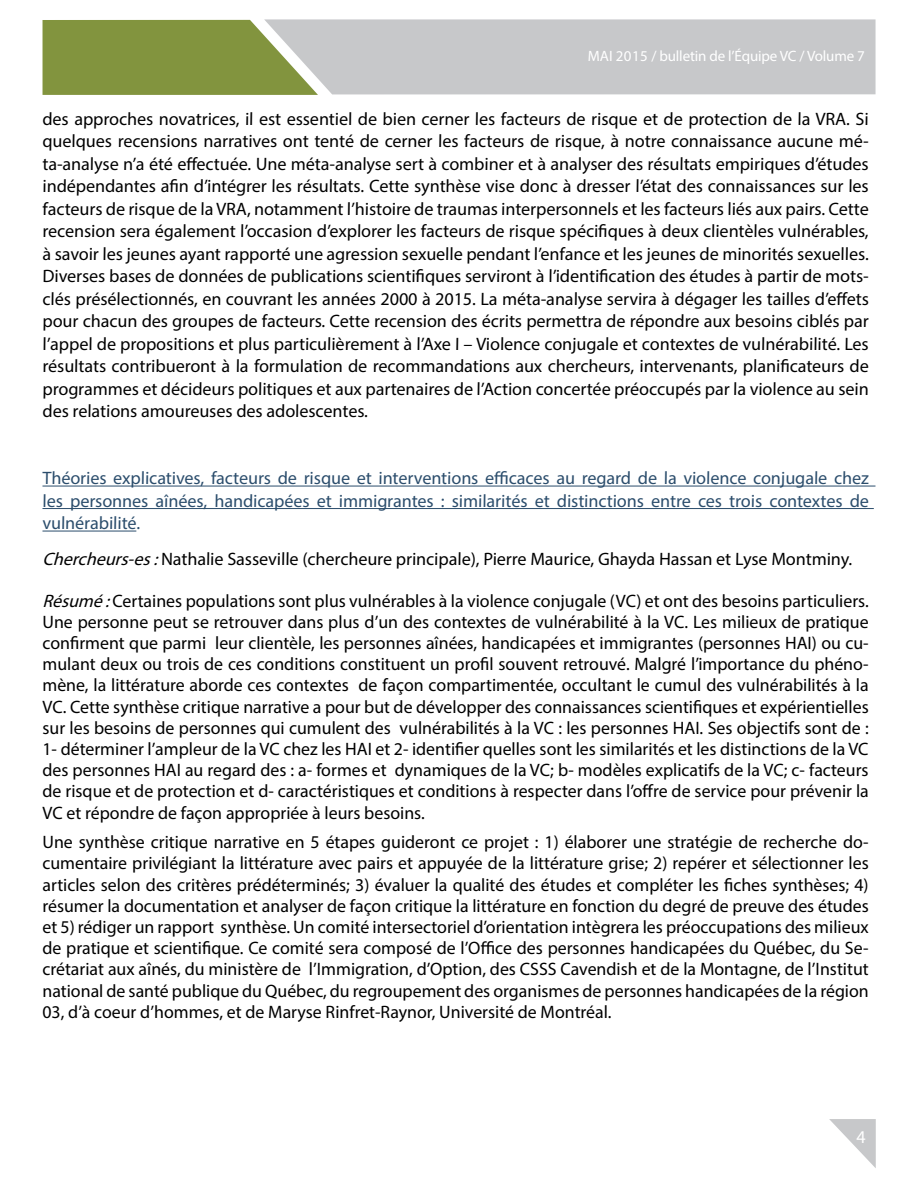
<style>
.page{position:relative;width:918px;height:1188px;background:#fff}
.page>*{position:absolute;margin:0;border:0;box-sizing:border-box;transform-origin:0 0}
.t1{font:18px/21.1px "Myriad Pro";color:#000;text-align:justify}
.t2{font:18px/22.5px "Myriad Pro";color:#2b4d6c;text-align:justify}
.t3{font:18px "Myriad Pro";color:#fff}
.t4{font:15px "Myriad Pro";letter-spacing:-.01em;color:#fff}
.s1{font-style:italic}
</style>
<div class="page">
<svg style="left:829px;top:1119px;width:47px;height:49px"></svg>
<div style="left:264px;top:19px;width:612px;height:75px;background:#c7c8ca"></div>
<svg style="left:43px;top:20px;width:275px;height:75px;background:#8c9c50"></svg>
<hr style="left:42px;top:486px;width:833px;height:1px;background:#2b4d6c">
<hr style="left:42px;top:508px;width:832px;height:1px;background:#2b4d6c">
<hr style="left:42px;top:531px;width:94px;height:1px;background:#2b4d6c">
<p class="t4" style="left:588px;top:46px;width:279px">Mai 2015 / bulletin de l’Équipe VC / Volume 7</p>
<p class="t1" style="left:42px;top:107px;width:828px;line-height:22.5px">des approches novatrices, il est essentiel de bien cerner les facteurs de risque et de protection de la VRA. Si quelques recensions narratives ont tenté de cerner les facteurs de risque, à notre connaissance aucune mé&shy;ta-analyse n’a été effectuée. U ne méta-analyse sert à combiner et à analyser des résultats empiriques d’études indépendantes afin d’intégrer les résultats. Cette synthèse vise donc à dresser l’état des connaissances sur les facteurs de risque de la VRA, notamment l’histoire de traumas interpersonnels et les facteurs liés aux pairs. Cette recension sera également l’occasion d’explorer les facteurs de risque spécifiques à deux clientèles vulnérables, à savoir les jeunes ayant rapporté une agression sexuelle pendant l’enfance et les jeunes de minorités sexuelles.<br>Diverses bases de données de publications scientifiques serviront à l’identification des études à partir de mots&shy;clés présélectionnés, en couvrant les années 2000 à 2015. La méta-analyse servira à dégager les tailles d’effets pour chacun des groupes de facteurs. Cette recension des écrits permettra de répondre aux besoins ciblés par l’appel de propositions et plus particulièrement à l’Axe I – Violence conjugale et contextes de vulnérabilité. Les résultats contribueront à la formulation de recommandations aux chercheurs, intervenants, planificateurs de programmes et décideurs politiques et aux partenaires de l’Action concertée préoccupés par la violence au sein des relations amoureuses des adolescentes.</p>
<p class="t2" style="left:42px;top:467px;width:828px">Théories explicatives, facteurs de risque et interventions efficaces au regard de la violence conjugale chez les personnes aînées, handicapées et immigrantes : similarités et distinctions entre ces trois contextes de vulnérabilité.</p>
<p class="t1" style="left:42px;top:548px;width:812px"><span class="s1">Chercheurs-es:</span>Nathalie Sasseville (chercheure principale), Pierre Maurice, Ghayda Hassan et Lyse Montminy.</p>
<p class="t1" style="left:42px;top:590px;width:828px"><span class="s1">Résumé:</span>Certaines populations sont plus vulnérables à la violence conjugale (VC) et ont des besoins particuliers.<br>Une personne peut se retrouver dans plus d’un des contextes de vulnérabilité à la VC. Les milieux de pratique confirment que parmi leur clientèle, les personnes aînées, handicapées et immigrantes (personnes HAI) ou cu&shy;mulant deux ou trois de ces conditions constituent un profil souvent retrouvé. Malgré l’importance du phéno&shy;mène, la littérature aborde ces contextes de façon compartimentée, occultant le cumul des vulnérabilités à la VC. Cette synthèse critique narrative a pour but de développer des connaissances scientifiques et expérientielles sur les besoins de personnes qui cumulent des vulnérabilités à la VC : les personnes HAI. Ses objectifs sont de :<br>1- déterminer l’ampleur de la VC chez les HAI et 2- identifier quelles sont les similarités et les distinctions de la VC des personnes HAI au regard des : a- formes et dynamiques de la VC; b- modèles explicatifs de la VC; c- facteurs de risque et de protection et d- caractéristiques et conditions à respecter dans l’offre de service pour prévenir la VC et répondre de façon appropriée à leurs besoins.</p>
<p class="t1" style="left:42px;top:831px;width:828px">Une synthèse critique narrative en 5 étapes guideront ce projet : 1) élaborer une stratégie de recherche do&shy;cumentaire privilégiant la littérature avec pairs et appuyée de la littérature grise; 2) repérer et sélectionner les articles selon des critères prédéterminés; 3) évaluer la qualité des études et compléter les fiches synthèses; 4) résumer la documentation et analyser de façon critique la littérature en fonction du degré de preuve des études et 5) rédiger un rapport synthèse. Un comité intersectoriel d’orientation intègrera les préoccupations des milieux de pratique et scientifique. Ce comité sera composé de l’Office des personnes handicapées du Québec, du Se&shy;crétariat aux aînés, du ministère de l’I mmigration, d’Option, des CSSS Cavendish et de la Montagne, de l’I nstitut national de santé publique du Québec, du regroupement des organismes de personnes handicapées de la région 03, d’à coeur d’hommes, et de Maryse Rinfret-Raynor, Université de Montréal.</p>
<p class="t3" style="left:856px;top:1126px;width:11px">4</p>
</div>
